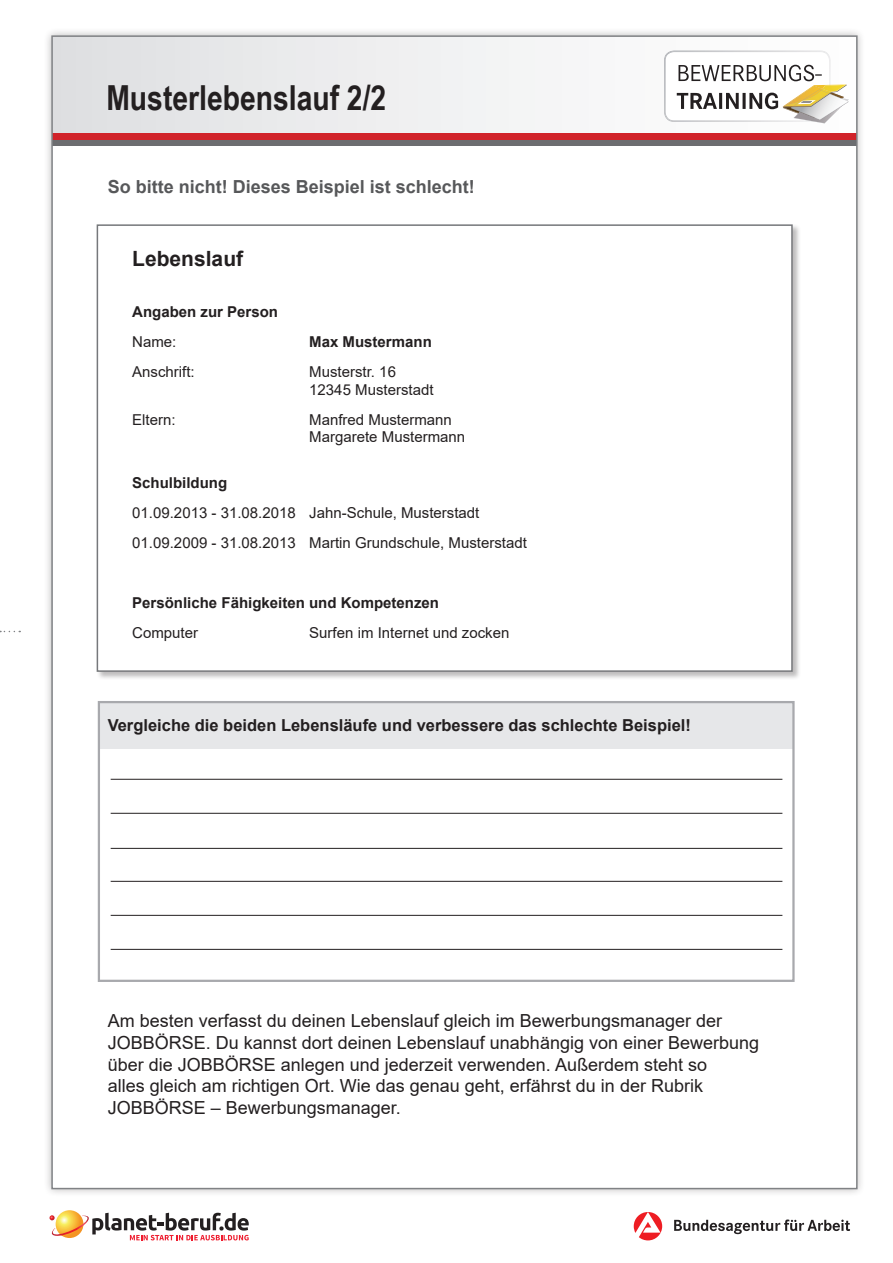
<style>
.page{position:relative;width:893px;height:1263px;background:#fff}
.page>*{position:absolute;margin:0;border:0;box-sizing:border-box;transform-origin:0 0}
.t1{font:700 34.5px "Arial Narrow";color:#231f20}
.t2{font:700 21px "Arial";color:#231f20}
.t3{font:18px/21.6px "Arial";color:#231f20}
.t4{font:700 18px "Arial";color:#57585a}
.t5{font:700 16.5px "Arial";color:#231f20}
.t6{font:15px/18px "Arial";color:#231f20}
.t7{font:700 15px "Arial";color:#231f20}
</style>
<div class="page">
<div style="left:43px;top:27px;width:823px;height:1170px;background:#231f20;opacity:.3"></div>
<div style="left:52px;top:36px;width:805px;height:1152px;background:#fff"></div>
<div style="left:52px;top:36px;width:805px;height:104px;background:linear-gradient(to right,#e0e1e3,#fff)"></div>
<div style="left:52px;top:139px;width:805px;height:7px;background:#6c6d70"></div>
<div style="left:52px;top:133px;width:805px;height:6px;background:#d1232a"></div>
<svg style="left:674px;top:1219px;width:176px;height:15px"></svg>
<svg style="left:634px;top:1212px;width:28px;height:28px"></svg>
<svg style="left:56px;top:1210px;width:27px;height:28px"></svg>
<svg style="left:50px;top:1213px;width:199px;height:27px"></svg>
<svg style="left:0;top:631px;width:20px;height:1px"></svg>
<svg style="left:664px;top:51px;width:185px;height:72px"></svg>
<div style="left:96px;top:224px;width:705px;height:456px;background:#231f20;opacity:.3"></div>
<div style="left:97px;top:224px;width:696px;height:448px;background:#fff;border:2px solid #76787b"></div>
<div style="left:99px;top:702px;width:694px;height:46px;background:#e6e7e9"></div>
<div style="left:98px;top:701px;width:697px;height:281px;border:2px solid #a8a9ad"></div>
<hr style="left:111px;top:779px;width:671px;height:1px;background:#231f20">
<hr style="left:111px;top:813px;width:671px;height:1px;background:#231f20">
<hr style="left:111px;top:881px;width:671px;height:1px;background:#231f20">
<hr style="left:111px;top:915px;width:671px;height:1px;background:#231f20">
<hr style="left:111px;top:949px;width:671px;height:1px;background:#231f20">
<hr style="left:111px;top:848px;width:671px;height:1px;background:#231f20">
<h1 class="t1" style="left:106px;top:72px;width:281px">Musterlebenslauf 2/2</h1>
<p class="t4" style="left:108px;top:174px;width:369px">So bitte nicht! Dieses Beispiel ist schlecht!</p>
<p class="t2" style="left:132px;top:244px;width:112px">Lebenslauf</p>
<p class="t7" style="left:132px;top:301px;width:147px">Angaben zur Person</p>
<p class="t6" style="left:132px;top:333px;width:46px">Name:</p>
<p class="t7" style="left:309px;top:331px;width:124px">Max Mustermann</p>
<p class="t6" style="left:132px;top:363px;width:64px">Anschrift:</p>
<p class="t6" style="left:309px;top:363px;width:126px">Musterstr. 16<br>12345 Musterstadt</p>
<p class="t6" style="left:132px;top:411px;width:45px">Eltern:</p>
<p class="t6" style="left:309px;top:412px;width:157px;line-height:16.5px">Manfred Mustermann<br>Margarete Mustermann</p>
<p class="t7" style="left:132px;top:472px;width:97px">Schulbildung</p>
<p class="t6" style="left:132px;top:498px;width:396px;line-height:30px">01.09.2013 - 31.08.2018 Jahn-Schule, Musterstadt<br>01.09.2009 - 31.08.2013 Martin Grundschule, Musterstadt</p>
<p class="t7" style="left:132px;top:592px;width:308px">Persönliche Fähigkeiten und Kompetenzen</p>
<p class="t6" style="left:132px;top:624px;width:67px">Computer</p>
<p class="t6" style="left:309px;top:624px;width:202px">Surfen im Internet und zocken</p>
<p class="t5" style="left:108px;top:714px;width:585px">Vergleiche die beiden Lebensläufe und verbessere das schlechte Beispiel!</p>
<p class="t3" style="left:108px;top:1010px;width:653px">Am besten verfasst du deinen Lebenslauf gleich im Bewerbungsmanager der JOBBÖRSE. Du kannst dort deinen Lebenslauf unabhängig von einer Bewerbung über die JOBBÖRSE anlegen und jederzeit verwenden. Außerdem steht so<br>alles gleich am richtigen Ort. Wie das genau geht, erfährst du in der Rubrik JOBBÖRSE – Bewerbungsmanager.</p>
</div>
